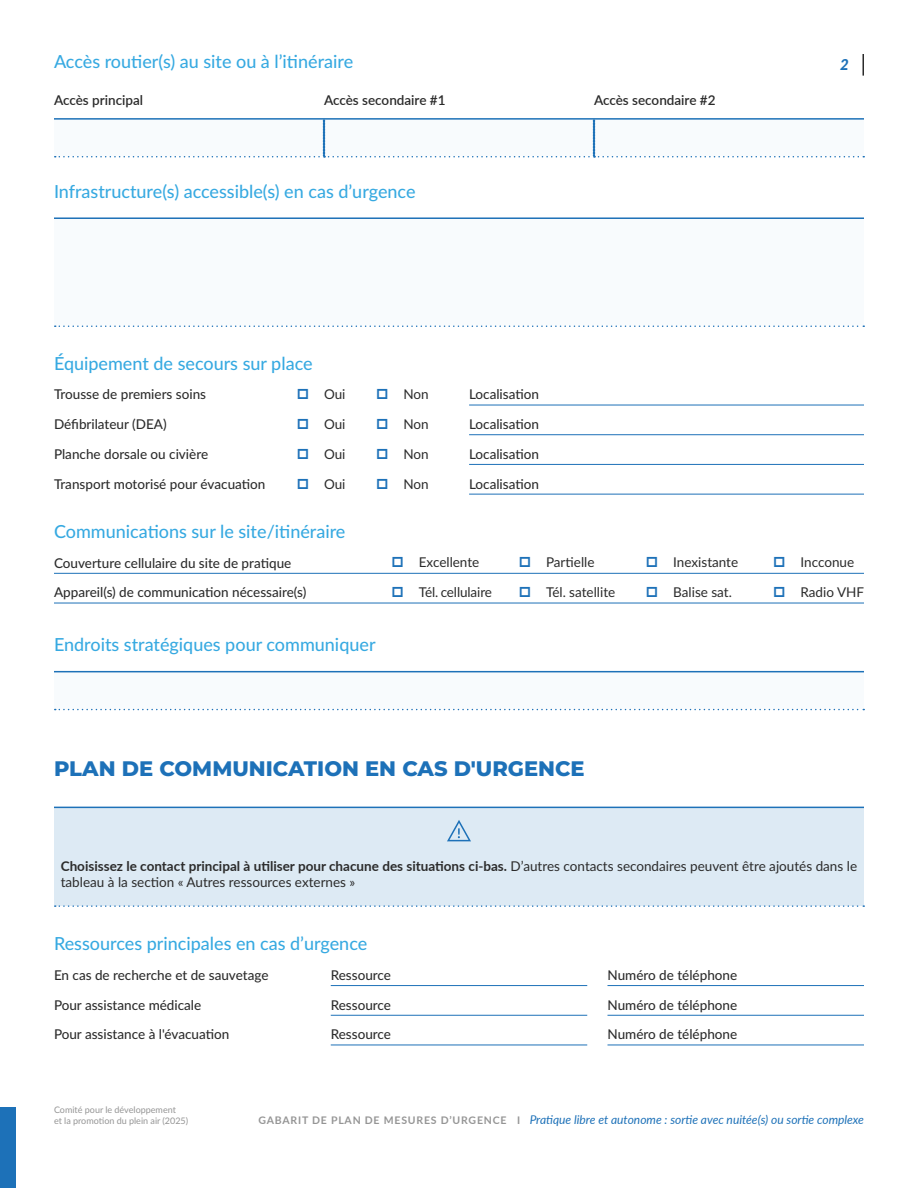
<style>
.page{position:relative;width:918px;height:1188px;background:#fff}
.page>*{position:absolute;margin:0;border:0;box-sizing:border-box;transform-origin:0 0}
.t1{font:800 21px "Montserrat";color:#1d71b8}
.t2{font:500 18px "Lato";color:#36a9e1}
.t3{font:italic 800 15px "Lato";color:#1d71b8}
.t4{font:500 13.5px/29.7px "Lato";color:#2b2b2b}
.t5{font:13.5px/16.2px "Lato";color:#2b2b2b}
.t6{font:600 13.5px "Lato";color:#2b2b2b}
.t7{font:italic 12px "Lato";color:#1d71b8}
.t8{font:9px/10.8px "Lato";color:#959595}
.s1{font-weight:800;font-size:19.5px;color:#1d71b8}
.s2{font-weight:700}
.s3{font-weight:700;font-style:normal;font-size:10.5px;color:#959595}
</style>
<div class="page">
<hr style="left:862px;top:54px;width:2px;height:22px;background:#2b2b2b">
<div style="left:0;top:1107px;width:16px;height:81px;background:#1d71b8"></div>
<hr style="left:54px;top:118px;width:270px;height:2px;background:#1d71b8">
<hr style="left:324px;top:118px;width:270px;height:2px;background:#1d71b8">
<hr style="left:594px;top:118px;width:270px;height:2px;background:#1d71b8">
<svg style="left:54px;top:119px;width:810px;height:38px"></svg>
<div style="left:54px;top:218px;width:810px;height:108px;background:#f8fbfd"></div>
<hr style="left:54px;top:217px;width:810px;height:2px;background:#1d71b8">
<svg style="left:55px;top:325px;width:809px;height:2px"></svg>
<hr style="left:469px;top:405px;width:395px;height:1px;background:#1d71b8">
<hr style="left:469px;top:434px;width:395px;height:1px;background:#1d71b8">
<hr style="left:469px;top:464px;width:395px;height:1px;background:#1d71b8">
<hr style="left:469px;top:494px;width:395px;height:1px;background:#1d71b8">
<hr style="left:54px;top:573px;width:810px;height:1px;background:#1d71b8">
<hr style="left:54px;top:603px;width:810px;height:1px;background:#1d71b8">
<div style="left:54px;top:808px;width:810px;height:54px;background:#ddeaf4"></div>
<hr style="left:54px;top:807px;width:810px;height:1px;background:#1d71b8">
<div style="left:54px;top:853px;width:810px;height:53px;background:#ddeaf4"></div>
<svg style="left:55px;top:905px;width:809px;height:2px"></svg>
<div style="left:54px;top:672px;width:810px;height:38px;background:#f8fbfd"></div>
<hr style="left:54px;top:671px;width:810px;height:1px;background:#1d71b8">
<svg style="left:55px;top:709px;width:809px;height:1px"></svg>
<svg style="left:447px;top:820px;width:24px;height:21px"></svg>
<hr style="left:331px;top:985px;width:256px;height:1px;background:#1d71b8">
<hr style="left:331px;top:1015px;width:256px;height:1px;background:#1d71b8">
<hr style="left:331px;top:1045px;width:256px;height:1px;background:#1d71b8">
<hr style="left:608px;top:985px;width:256px;height:1px;background:#1d71b8">
<hr style="left:608px;top:1015px;width:256px;height:1px;background:#1d71b8">
<hr style="left:608px;top:1045px;width:256px;height:1px;background:#1d71b8">
<h2 class="t2" style="left:54px;top:48px;width:301px">Accès routier(s) au site ou à l’itinéraire</h2>
<p class="t6" style="left:54px;top:91px;width:91px">Accès principal</p>
<p class="t6" style="left:324px;top:91px;width:123px">Accès secondaire #1</p>
<p class="t6" style="left:594px;top:91px;width:123px">Accès secondaire #2</p>
<h2 class="t2" style="left:54px;top:179px;width:363px">Infrastructure(s) accessible(s) en cas d’urgence</h2>
<p class="t3" style="left:840px;top:54px;width:10px">2</p>
<h2 class="t2" style="left:54px;top:350px;width:260px">Équipement de secours sur place</h2>
<p class="t4" style="left:54px;top:379px;width:154px">Trousse de premiers soins<br>Défibrilateur (DEA)</p>
<p class="t4" style="left:54px;top:439px;width:213px">Planche dorsale ou civière<br>Transport motorisé pour évacuation</p>
<p class="t5" style="left:297px;top:386px;width:50px"><span class="s1">□</span> Oui</p>
<p class="t5" style="left:297px;top:416px;width:50px"><span class="s1">□</span> Oui</p>
<p class="t5" style="left:297px;top:445px;width:50px"><span class="s1">□</span> Oui</p>
<p class="t5" style="left:297px;top:475px;width:50px"><span class="s1">□</span> Oui</p>
<p class="t5" style="left:376px;top:386px;width:54px"><span class="s1">□</span> Non</p>
<p class="t5" style="left:376px;top:416px;width:54px"><span class="s1">□</span> Non</p>
<p class="t5" style="left:376px;top:445px;width:54px"><span class="s1">□</span> Non</p>
<p class="t5" style="left:376px;top:475px;width:54px"><span class="s1">□</span> Non</p>
<p class="t4" style="left:469px;top:379px;width:71px">Localisation<br>Localisation</p>
<p class="t4" style="left:469px;top:439px;width:71px">Localisation<br>Localisation</p>
<h2 class="t2" style="left:54px;top:519px;width:293px">Communications sur le site/itinéraire</h2>
<p class="t4" style="left:54px;top:547px;width:254px">Couverture cellulaire du site de pratique<br>Appareil(s) de communication nécessaire(s)</p>
<h2 class="t2" style="left:54px;top:632px;width:323px">Endroits stratégiques pour communiquer</h2>
<p class="t5" style="left:392px;top:554px;width:89px"><span class="s1">□</span> Excellente</p>
<p class="t5" style="left:392px;top:584px;width:102px"><span class="s1">□</span> Tél. cellulaire</p>
<p class="t5" style="left:519px;top:554px;width:77px"><span class="s1">□</span> Partielle</p>
<p class="t5" style="left:519px;top:584px;width:98px"><span class="s1">□</span> Tél. satellite</p>
<p class="t5" style="left:646px;top:554px;width:94px"><span class="s1">□</span> Inexistante</p>
<p class="t5" style="left:646px;top:584px;width:87px"><span class="s1">□</span> Balise sat.</p>
<p class="t5" style="left:774px;top:554px;width:82px"><span class="s1">□</span> Incconue</p>
<p class="t5" style="left:774px;top:584px;width:92px"><span class="s1">□</span> Radio VHF</p>
<h1 class="t1" style="left:54px;top:753px;width:532px">PLAN DE COMMUNICATION EN CAS D'URGENCE</h1>
<p class="t5" style="left:61px;top:858px;width:798px"><span class="s2">Choisissez le contact principal à utiliser pour chacune des situations ci-bas.</span> D’autres contacts secondaires peuvent être ajoutés dans le tableau à la section « Autres ressources externes »</p>
<h2 class="t2" style="left:54px;top:931px;width:315px">Ressources principales en cas d’urgence</h2>
<p class="t4" style="left:54px;top:960px;width:216px">En cas de recherche et de sauvetage</p>
<p class="t4" style="left:54px;top:989px;width:149px">Pour assistance médicale</p>
<p class="t4" style="left:54px;top:1019px;width:177px">Pour assistance à l'évacuation</p>
<p class="t4" style="left:331px;top:960px;width:62px">Ressource</p>
<p class="t4" style="left:331px;top:989px;width:62px">Ressource</p>
<p class="t4" style="left:331px;top:1019px;width:62px">Ressource</p>
<p class="t4" style="left:608px;top:960px;width:131px">Numéro de téléphone</p>
<p class="t4" style="left:608px;top:989px;width:131px">Numéro de téléphone</p>
<p class="t4" style="left:608px;top:1019px;width:131px">Numéro de téléphone</p>
<p class="t8" style="left:54px;top:1104px;width:136px">Comité pour le développement<br>et la promotion du plein air (2025)</p>
<p class="t7" style="left:259px;top:1111px;width:607px"><span class="s3">GABARIT DE PLAN DE MESURES D’URGENCE I</span> Pratique libre et autonome : sortie avec nuitée(s) ou sortie complexe</p>
</div>
